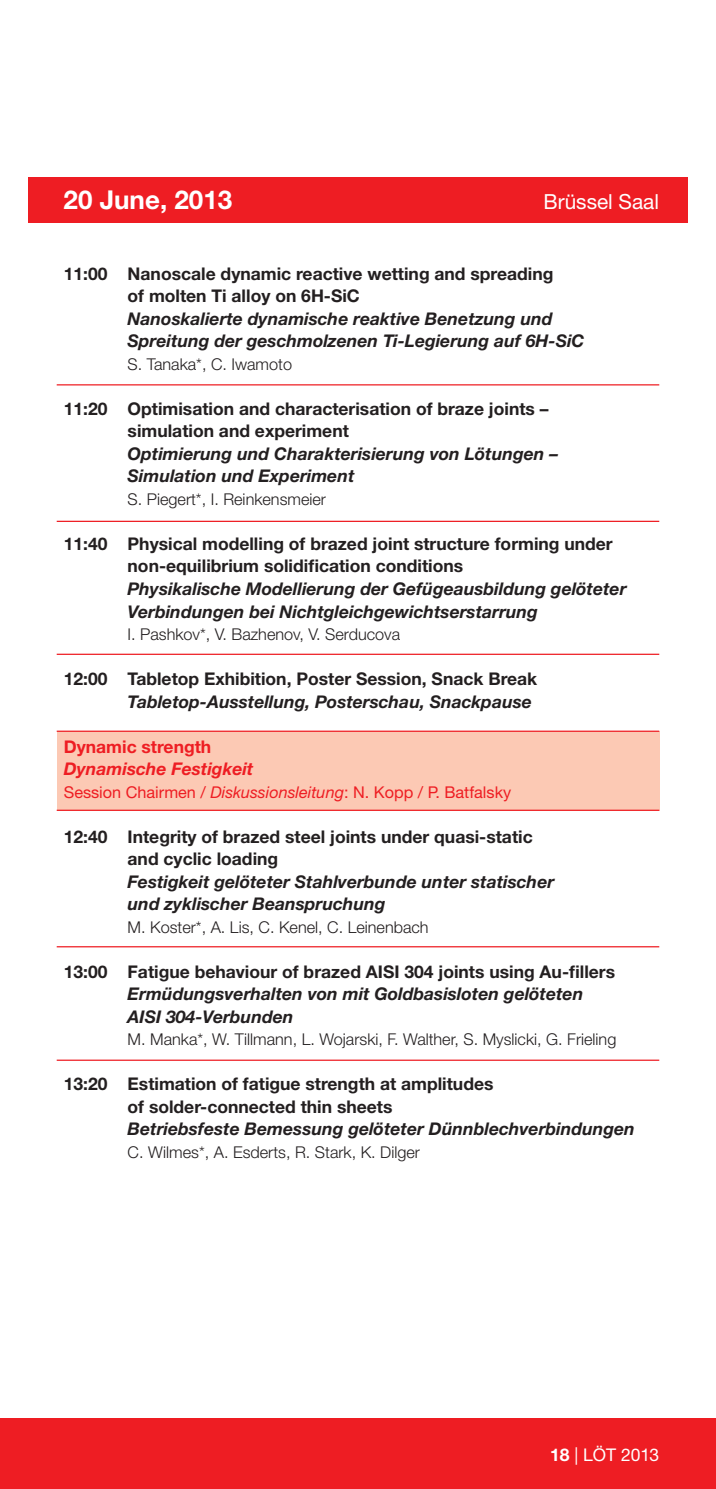
<style>
.page{position:relative;width:716px;height:1489px;background:#fff}
.page>*{position:absolute;margin:0;border:0;box-sizing:border-box;transform-origin:0 0}
.t1{font:700 26px "Helvetica Neue LT Std";color:#fff}
.t2{font:20.75px "Helvetica Neue LT Std";color:#fff}
.t3{font:italic 700 17.5px/22.5px "Helvetica Neue LT Std";color:#231f20}
.t4{font:700 17.5px/22.5px "Helvetica Neue LT Std";color:#231f20}
.t5{font:italic 700 17.5px "Helvetica Neue LT Std";color:#ee1d23}
.t6{font:700 17.5px "Helvetica Neue LT Std";color:#ee1d23}
.t7{font:17.5px "Helvetica Neue LT Std";letter-spacing:-.005em;color:#fff}
.t8{font:300 16.25px "Helvetica Neue LT Pro";color:#231f20}
.t9{font:16.25px "Helvetica Neue LT Std";color:#ee1d23}
.s1{font-style:italic}
.s2{font-weight:700}
</style>
<div class="page">
<div style="left:57px;top:731px;width:602px;height:79px;background:#fcc9b4"></div>
<hr style="left:57px;top:730px;width:602px;height:1px;background:#ee1d23">
<hr style="left:57px;top:809px;width:602px;height:1px;background:#ee1d23">
<div style="left:0;top:1417px;width:716px;height:71px;background:#ee1d23"></div>
<div style="left:28px;top:177px;width:659px;height:45px;background:#ee1d23"></div>
<hr style="left:57px;top:384px;width:602px;height:1px;background:#ee1d23">
<hr style="left:57px;top:520px;width:602px;height:2px;background:#ee1d23">
<hr style="left:57px;top:653px;width:602px;height:2px;background:#ee1d23">
<hr style="left:57px;top:946px;width:602px;height:1px;background:#ee1d23">
<hr style="left:57px;top:1059px;width:602px;height:1px;background:#ee1d23">
<h1 class="t1" style="left:64px;top:184px;width:170px">20 June, 2013</h1>
<p class="t2" style="left:543px;top:189px;width:117px">Brüssel Saal</p>
<p class="t4" style="left:128px;top:262px;width:427px;text-indent:-64px">11:00 Nanoscale dynamic reactive wetting and spreading of molten Ti alloy on 6H-SiC</p>
<p class="t3" style="left:128px;top:307px;width:458px">Nanoskalierte dynamische reaktive Benetzung und<br>Spreitung der geschmolzenen Ti-Legierung auf 6H-SiC</p>
<p class="t8" style="left:128px;top:354px;width:166px">S. Tanaka*, C. Iwamoto</p>
<p class="t4" style="left:128px;top:397px;width:422px;text-indent:-64px">11:20 Optimisation and characterisation of braze joints – simulation and experiment</p>
<p class="t3" style="left:128px;top:442px;width:432px">Optimierung und Charakterisierung von Lötungen –<br>Simulation und Experiment</p>
<p class="t8" style="left:128px;top:489px;width:200px">S. Piegert*, I. Reinkensmeier</p>
<p class="t4" style="left:128px;top:532px;width:487px;text-indent:-64px">11:40 Physical modelling of brazed joint structure forming under non-equilibrium solidification conditions</p>
<p class="t3" style="left:128px;top:577px;width:500px">Physikalische Modellierung der Gefügeausbildung gelöteter<br>Verbindungen bei Nichtgleichgewichtserstarrung</p>
<p class="t8" style="left:128px;top:624px;width:274px">I. Pashkov*, V. Bazhenov, V. Serducova</p>
<p class="t4" style="left:64px;top:667px;width:475px">12:00 Tabletop Exhibition, Poster Session, Snack Break</p>
<p class="t3" style="left:128px;top:689px;width:406px">Tabletop-Ausstellung, Posterschau, Snackpause</p>
<p class="t6" style="left:64px;top:735px;width:149px">Dynamic strength</p>
<p class="t5" style="left:64px;top:758px;width:191px">Dynamische Festigkeit</p>
<p class="t9" style="left:64px;top:782px;width:449px">Session Chairmen / <span class="s1">Diskussionsleitung</span>: N. Kopp / P. Batfalsky</p>
<p class="t4" style="left:128px;top:824px;width:407px;text-indent:-64px">12:40 Integrity of brazed steel joints under quasi-static and cyclic loading</p>
<p class="t3" style="left:128px;top:869px;width:428px">Festigkeit gelöteter Stahlverbunde unter statischer und zyklischer Beanspruchung</p>
<p class="t8" style="left:128px;top:916px;width:303px">M. Koster*, A. Lis, C. Kenel, C. Leinenbach</p>
<p class="t4" style="left:64px;top:959px;width:553px">13:00 Fatigue behaviour of brazed AISI 304 joints using Au-fillers</p>
<p class="t3" style="left:128px;top:982px;width:457px">Ermüdungsverhalten von mit Goldbasisloten gelöteten<br>AISI 304-Verbunden</p>
<p class="t8" style="left:128px;top:1029px;width:490px">M. Manka*, W. Tillmann, L. Wojarski, F. Walther, S. Myslicki, G. Frieling</p>
<p class="t4" style="left:128px;top:1072px;width:367px;text-indent:-64px">13:20 Estimation of fatigue strength at amplitudes of solder-connected thin sheets</p>
<p class="t3" style="left:128px;top:1117px;width:509px">Betriebsfeste Bemessung gelöteter Dünnblechverbindungen</p>
<p class="t8" style="left:128px;top:1141px;width:294px">C. Wilmes*, A. Esderts, R. Stark, K. Dilger</p>
<p class="t7" style="left:550px;top:1443px;width:110px"><span class="s2">18</span> | LÖT 2013</p>
</div>
